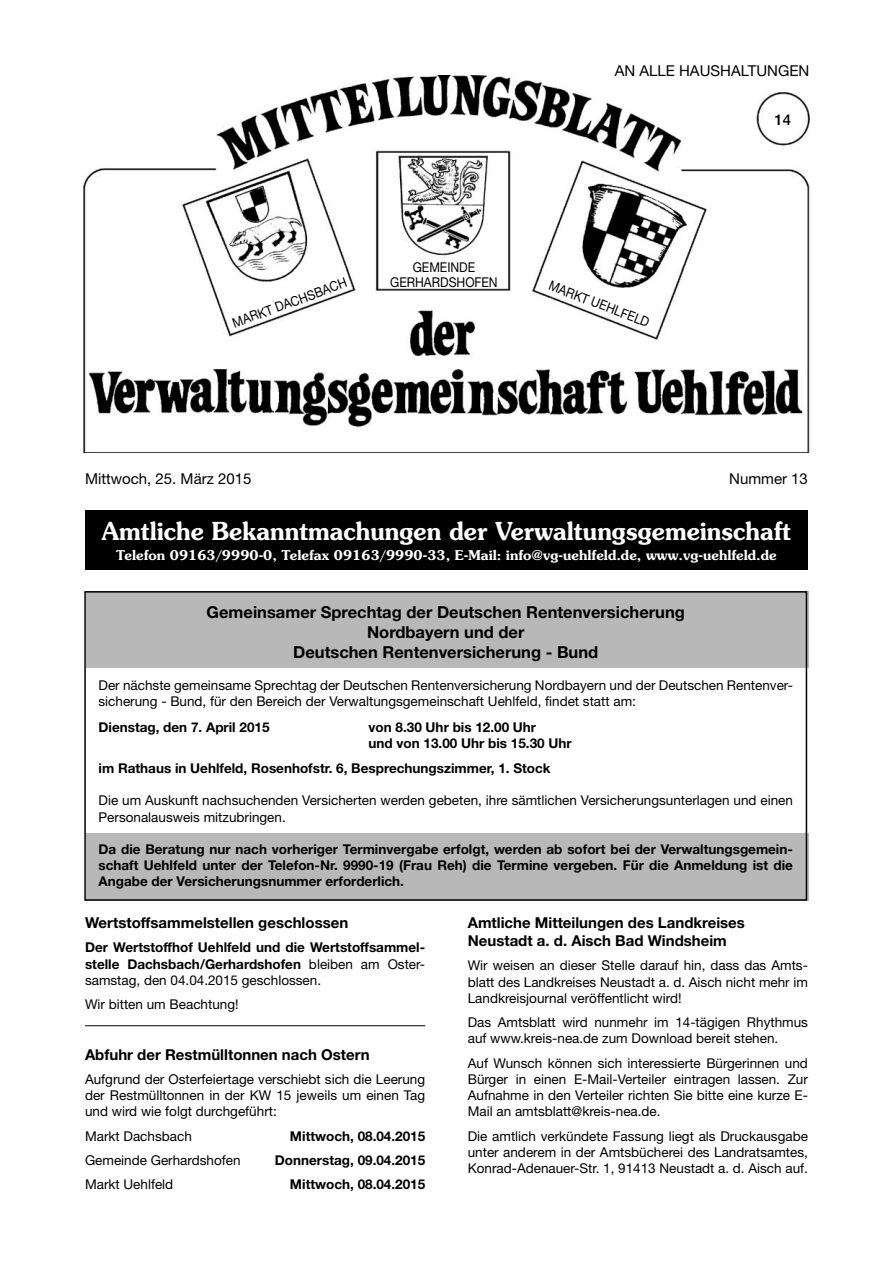
<style>
.page{position:relative;width:893px;height:1263px;background:#fff}
.page>*{position:absolute;margin:0;border:0;box-sizing:border-box;transform-origin:0 0}
.t1{font:600 24.75px "Souvenir";color:#fff;scale:.95 1}
.t2{font:700 16.5px/19.8px "Helvetica Neue";color:#000;text-align:center}
.t3{font:700 15px/18px "Helvetica Neue";color:#000}
.t4{font:15px "Helvetica Neue";color:#000}
.t5{font:500 15px "Helvetica Neue";color:#000}
.t6{font:13.5px/16.2px "Helvetica Neue";color:#000;text-align:justify}
.t7{font:700 13.5px/16.2px "Helvetica Neue";color:#000;text-align:justify}
.t8{font:600 13.5px "Souvenir";color:#fff}
.t9{font:13.5px/15px "Helvetica Neue";color:#000;text-align:center;scale:.9 1}
.s1{font-weight:400}
</style>
<div class="page">
<img style="left:84px;top:75px;width:725px;height:378px">
<div style="left:86px;top:833px;width:723px;height:68px;background:#b8b8b8"></div>
<div style="left:86px;top:591px;width:723px;height:77px;background:#b8b8b8"></div>
<div style="left:84px;top:591px;width:723px;height:310px;border:2px solid #000"></div>
<div style="left:85px;top:510px;width:723px;height:60px;background:#000"></div>
<hr style="left:85px;top:1025px;width:340px;height:1px;background:#000">
<p class="t4" style="left:615px;top:65px;width:196px">AN ALLE HAUSHALTUNGEN</p>
<p class="t9" style="left:390px;top:261px;width:121px">GEMEINDE<br>GERHARDSHOFEN</p>
<p class="t9" style="left:231px;top:317px;width:136px;rotate:-20deg">MARKT DACHSBACH</p>
<p class="t9" style="left:552px;top:279px;width:120px;rotate:21deg">MARKT UEHLFELD</p>
<p class="t5" style="left:774px;top:114px;width:18px">14</p>
<p class="t4" style="left:85px;top:473px;width:168px">Mittwoch, 25. März 2015</p>
<p class="t4" style="left:729px;top:473px;width:80px">Nummer 13</p>
<h1 class="t1" style="left:102px;top:521px;width:727px">Amtliche Bekanntmachungen der Verwaltungsgemeinschaft</h1>
<p class="t8" style="left:116px;top:550px;width:662px">Telefon 09163/9990-0, Telefax 09163/9990-33, E-Mail: info@vg-uehlfeld.de, www.vg-uehlfeld.de</p>
<p class="t2" style="left:207px;top:604px;width:480px">Gemeinsamer Sprechtag der Deutschen Rentenversicherung<br>Nordbayern und der<br>Deutschen Rentenversicherung - Bund</p>
<p class="t6" style="left:99px;top:679px;width:696px">Der nächste gemeinsame Sprechtag der Deutschen Rentenversicherung Nordbayern und der Deutschen Rentenver&shy;sicherung - Bund, für den Bereich der Verwaltungsgemeinschaft Uehlfeld, findet statt am:</p>
<p class="t7" style="left:99px;top:720px;width:173px">Dienstag, den 7. April 2015</p>
<p class="t7" style="left:369px;top:720px;width:205px">von 8.30 Uhr bis 12.00 Uhr<br>und von 13.00 Uhr bis 15.30 Uhr</p>
<p class="t7" style="left:99px;top:761px;width:453px">im Rathaus in Uehlfeld, Rosenhofstr. 6, Besprechungszimmer, 1. Stock</p>
<p class="t6" style="left:99px;top:794px;width:696px">Die um Auskunft nachsuchenden Versicherten werden gebeten, ihre sämtlichen Versicherungsunterlagen und einen<br>Personalausweis mitzubringen.</p>
<p class="t7" style="left:99px;top:842px;width:696px">Da die Beratung nur nach vorheriger Terminvergabe erfolgt, werden ab sofort bei der Verwaltungsgemein&shy;schaft Uehlfeld unter der Telefon-Nr. 9990-19 (Frau Reh) die Termine vergeben. Für die Anmeldung ist die Angabe der Versicherungsnummer erforderlich.</p>
<p class="t3" style="left:85px;top:915px;width:265px">Wertstoffsammelstellen geschlossen</p>
<p class="t7" style="left:85px;top:941px;width:342px">Der Wertstoffhof Uehlfeld und die Wertstoffsammel&shy;stelle Dachsbach/Gerhardshofen <span class="s1">bleiben am Oster&shy;samstag, den 04.04.2015 geschlossen.</span></p>
<p class="t6" style="left:85px;top:997px;width:155px">Wir bitten um Beachtung!</p>
<p class="t3" style="left:85px;top:1046px;width:286px">Abfuhr der Restmülltonnen nach Ostern</p>
<p class="t6" style="left:85px;top:1072px;width:342px">Aufgrund der Osterfeiertage verschiebt sich die Leerung der Restmülltonnen in der KW 15 jeweils um einen Tag und wird wie folgt durchgeführt:</p>
<p class="t6" style="left:85px;top:1129px;width:108px">Markt Dachsbach</p>
<p class="t7" style="left:290px;top:1129px;width:137px">Mittwoch, 08.04.2015</p>
<p class="t6" style="left:85px;top:1153px;width:157px">Gemeinde Gerhardshofen</p>
<p class="t7" style="left:275px;top:1153px;width:152px">Donnerstag, 09.04.2015</p>
<p class="t6" style="left:85px;top:1177px;width:90px">Markt Uehlfeld</p>
<p class="t7" style="left:290px;top:1177px;width:137px">Mittwoch, 08.04.2015</p>
<p class="t3" style="left:468px;top:915px;width:279px">Amtliche Mitteilungen des Landkreises<br>Neustadt a. d. Aisch Bad Windsheim</p>
<p class="t6" style="left:468px;top:959px;width:342px">Wir weisen an dieser Stelle darauf hin, dass das Amts&shy;blatt des Landkreises Neustadt a. d. Aisch nicht mehr im Landkreisjournal veröffentlicht wird!</p>
<p class="t6" style="left:468px;top:1015px;width:342px">Das Amtsblatt wird nunmehr im 14-tägigen Rhythmus auf www.kreis-nea.de zum Download bereit stehen.</p>
<p class="t6" style="left:468px;top:1056px;width:342px">Auf Wunsch können sich interessierte Bürgerinnen und Bürger in einen E-Mail-Verteiler eintragen lassen. Zur Aufnahme in den Verteiler richten Sie bitte eine kurze E-Mail an amtsblatt@kreis-nea.de.</p>
<p class="t6" style="left:468px;top:1129px;width:342px">Die amtlich verkündete Fassung liegt als Druckausgabe unter anderem in der Amtsbücherei des Landratsamtes, Konrad-Adenauer-Str. 1, 91413 Neustadt a. d. Aisch auf.</p>
</div>
